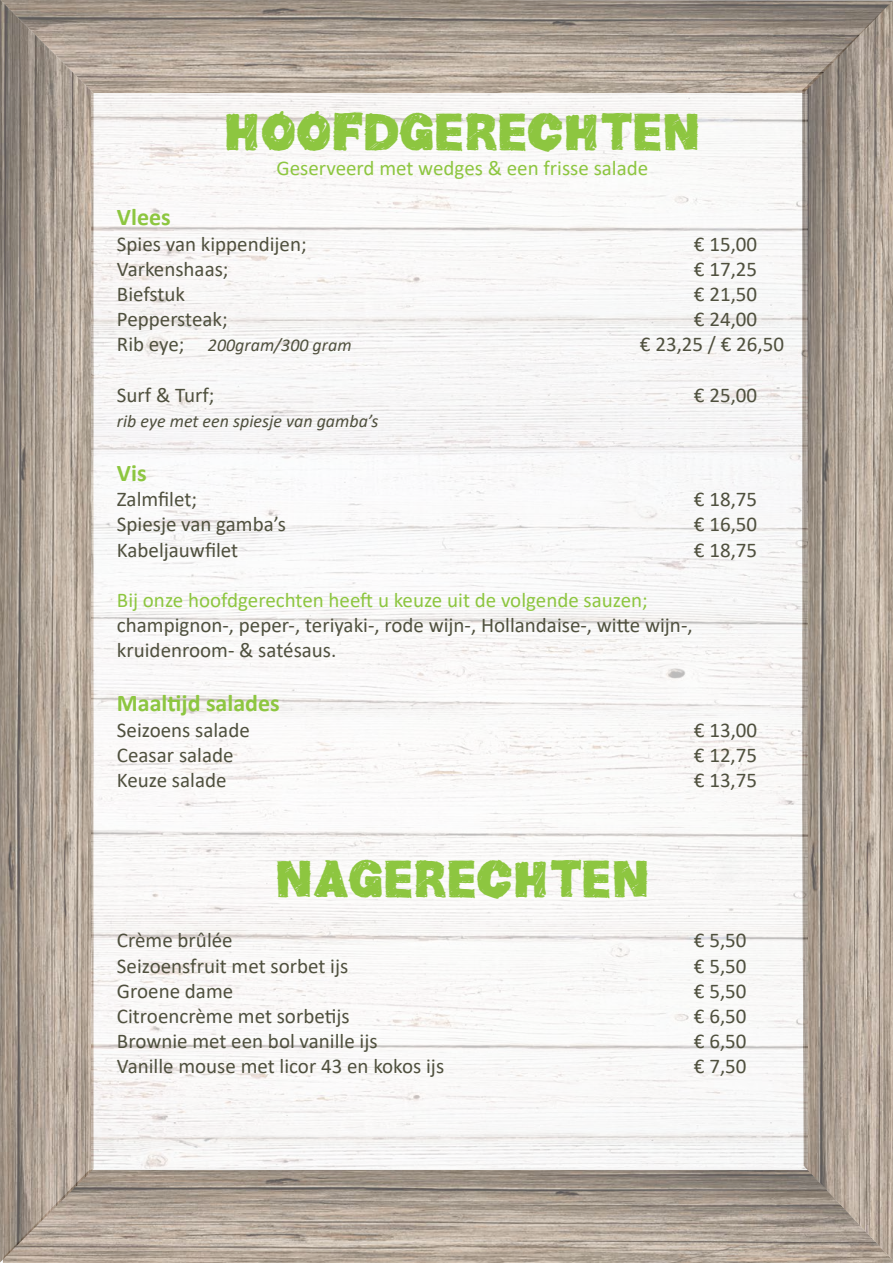
<style>
.page{position:relative;width:893px;height:1263px;background:#fff}
.page>*{position:absolute;margin:0;border:0;box-sizing:border-box;transform-origin:0 0}
.t1{font:49.5px "Helv Children";color:#8dc640}
.t2{font:700 24px "Calibri";color:#8dc640}
.t3{font:21px/25.2px "Calibri";color:#4f503e}
.t4{font:21px "Calibri";color:#8dc640}
.t5{font:italic 18px "Calibri";color:#4f503e}
.s1{font-style:normal;font-size:21px}
</style>
<div class="page">
<img style="left:3px;top:1170px;width:890px;height:93px">
<img style="left:802px;top:93px;width:91px;height:1169px">
<img style="left:94px;top:0;width:799px;height:93px">
<img style="left:0;top:0;width:94px;height:1262px">
<img style="left:91px;top:95px;width:717px;height:1073px">
<h1 class="t1" style="left:224px;top:111px;width:479px">HOOFDGERECHTEN</h1>
<p class="t4" style="left:277px;top:153px;width:373px">Geserveerd met wedges &amp; een frisse salade</p>
<p class="t2" style="left:117px;top:200px;width:55px">Vlees</p>
<p class="t3" style="left:117px;top:231px;width:191px">Spies van kippendijen;</p>
<p class="t3" style="left:694px;top:231px;width:65px">€ 15,00</p>
<p class="t3" style="left:117px;top:256px;width:113px">Varkenshaas;</p>
<p class="t3" style="left:694px;top:256px;width:65px">€ 17,25</p>
<p class="t3" style="left:117px;top:281px;width:70px">Biefstuk</p>
<p class="t3" style="left:694px;top:281px;width:65px">€ 21,50</p>
<p class="t3" style="left:117px;top:306px;width:112px">Peppersteak;</p>
<p class="t3" style="left:694px;top:306px;width:65px">€ 24,00</p>
<p class="t5" style="left:117px;top:333px;width:236px"><span class="s1">Rib eye;</span> 200gram/300 gram</p>
<p class="t3" style="left:640px;top:331px;width:146px">€ 23,25 / € 26,50</p>
<p class="t3" style="left:117px;top:382px;width:99px">Surf &amp; Turf;</p>
<p class="t3" style="left:694px;top:382px;width:65px">€ 25,00</p>
<p class="t5" style="left:117px;top:409px;width:263px">rib eye met een spiesje van gamba’s</p>
<p class="t2" style="left:117px;top:456px;width:31px">Vis</p>
<p class="t3" style="left:117px;top:486px;width:82px">Zalmfilet;</p>
<p class="t3" style="left:694px;top:486px;width:65px">€ 18,75</p>
<p class="t3" style="left:117px;top:511px;width:170px">Spiesje van gamba’s</p>
<p class="t3" style="left:694px;top:511px;width:65px">€ 16,50</p>
<p class="t3" style="left:117px;top:537px;width:123px">Kabeljauwfilet</p>
<p class="t3" style="left:694px;top:537px;width:65px">€ 18,75</p>
<p class="t4" style="left:117px;top:585px;width:532px">Bij onze hoofdgerechten heeft u keuze uit de volgende sauzen;</p>
<p class="t3" style="left:117px;top:612px;width:577px">champignon-, peper-, teriyaki-, rode wijn-, Hollandaise-, witte wijn-, kruidenroom- &amp; satésaus.</p>
<p class="t2" style="left:117px;top:686px;width:164px">Maaltijd salades</p>
<p class="t3" style="left:117px;top:717px;width:134px">Seizoens salade</p>
<p class="t3" style="left:694px;top:717px;width:65px">€ 13,00</p>
<p class="t3" style="left:117px;top:742px;width:118px">Ceasar salade</p>
<p class="t3" style="left:694px;top:742px;width:65px">€ 12,75</p>
<p class="t3" style="left:117px;top:767px;width:111px">Keuze salade</p>
<p class="t3" style="left:694px;top:767px;width:65px">€ 13,75</p>
<h1 class="t1" style="left:274px;top:858px;width:378px">NAGERECHTEN</h1>
<p class="t3" style="left:117px;top:927px;width:117px">Crème brûlée</p>
<p class="t3" style="left:694px;top:927px;width:54px">€ 5,50</p>
<p class="t3" style="left:117px;top:952px;width:233px">Seizoensfruit met sorbet ijs</p>
<p class="t3" style="left:694px;top:952px;width:54px">€ 5,50</p>
<p class="t3" style="left:117px;top:978px;width:118px">Groene dame</p>
<p class="t3" style="left:694px;top:978px;width:54px">€ 5,50</p>
<p class="t3" style="left:117px;top:1003px;width:234px">Citroencrème met sorbetijs</p>
<p class="t3" style="left:694px;top:1003px;width:54px">€ 6,50</p>
<p class="t3" style="left:117px;top:1028px;width:262px">Brownie met een bol vanille ijs</p>
<p class="t3" style="left:694px;top:1028px;width:54px">€ 6,50</p>
<p class="t3" style="left:117px;top:1053px;width:329px">Vanille mouse met licor 43 en kokos ijs</p>
<p class="t3" style="left:694px;top:1053px;width:54px">€ 7,50</p>
</div>
